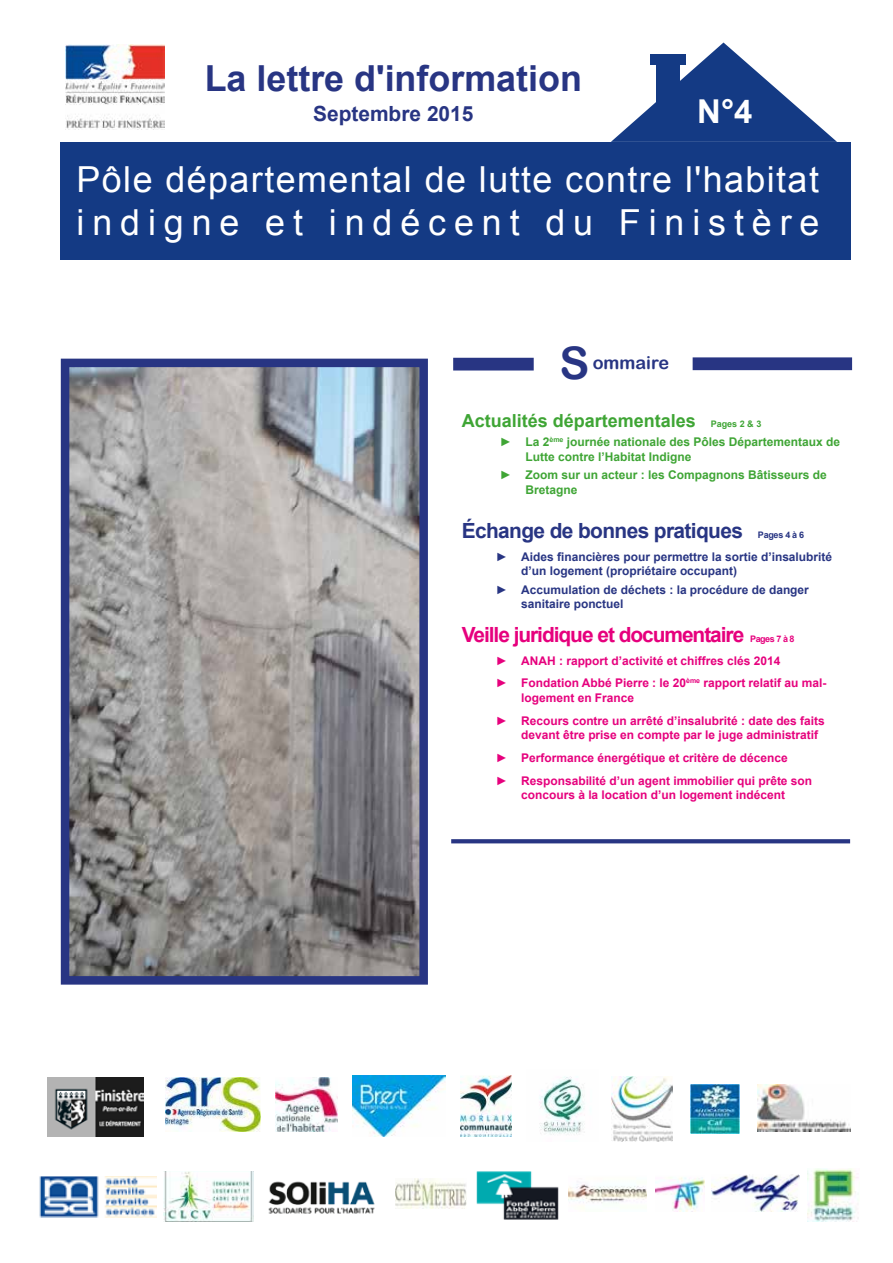
<style>
.page{position:relative;width:893px;height:1263px;background:#fff}
.page>*{position:absolute;margin:0;border:0;box-sizing:border-box;transform-origin:0 0}
.t1{font:44.85px "Arial Rounded MT Bold";color:#283583}
.t2{font:35.85px/43px "Arial";letter-spacing:.04em;color:#fff}
.t3{font:700 35.85px "Arial";color:#283583}
.t4{font:700 32.85px "Arial";color:#fff}
.t5{font:700 20.85px "Arial";letter-spacing:-.05em;color:#e6007d}
.t6{font:700 20.85px "Arial";letter-spacing:-.03em;color:#283583}
.t7{font:700 20.85px "Arial";color:#283583}
.t8{font:700 18px "Arial";color:#3fa535}
.t9{font:18px "Arial Rounded MT Bold";color:#283583}
.t10{font:700 12px/22.8px "Arial";color:#e6007d}
.t11{font:700 12px/14.4px "Arial";color:#283583}
.t12{font:700 12px/14.4px "Arial";color:#3fa535}
.t13{font:700 9px "Arial";letter-spacing:-.03em;color:#283583}
.t14{font:700 9px "Arial";letter-spacing:-.05em;color:#e6007d}
.s1{font-size:9px}
.s2{font-weight:400}
</style>
<div class="page">
<img style="left:48px;top:1077px;width:95px;height:60px">
<img style="left:165px;top:1077px;width:95px;height:55px">
<img style="left:275px;top:1078px;width:63px;height:53px">
<img style="left:460px;top:1075px;width:51px;height:62px">
<img style="left:539px;top:1076px;width:46px;height:59px">
<img style="left:163px;top:1171px;width:91px;height:50px">
<img style="left:39px;top:1177px;width:117px;height:40px">
<img style="left:758px;top:1084px;width:92px;height:48px">
<img style="left:691px;top:1084px;width:49px;height:49px">
<img style="left:568px;top:1181px;width:79px;height:28px">
<img style="left:476px;top:1171px;width:82px;height:48px">
<img style="left:712px;top:1174px;width:87px;height:38px">
<img style="left:656px;top:1177px;width:49px;height:34px">
<img style="left:395px;top:1178px;width:71px;height:30px">
<img style="left:807px;top:1168px;width:52px;height:53px">
<img style="left:268px;top:1181px;width:107px;height:33px">
<div style="left:60px;top:142px;width:790px;height:118px;background:#143a84"></div>
<img style="left:66px;top:44px;width:99px;height:85px">
<div style="left:453px;top:358px;width:81px;height:12px;background:#283583"></div>
<div style="left:693px;top:357px;width:159px;height:13px;background:#283583"></div>
<img style="left:71px;top:369px;width:347px;height:606px">
<div style="left:61px;top:359px;width:367px;height:626px;border:9px solid #283583"></div>
<svg style="left:451px;top:839px;width:399px;height:4px;background:#313d88"></svg>
<svg style="left:611px;top:43px;width:226px;height:99px"></svg>
<div style="left:656px;top:59px;width:24px;height:45px;background:#143a84"></div>
<div style="left:650px;top:54px;width:36px;height:10px;background:#143a84"></div>
<img style="left:353px;top:1075px;width:92px;height:62px">
<img style="left:611px;top:1076px;width:61px;height:66px">
<h2 class="t3" style="left:205px;top:55px;width:379px">La lettre d'information</h2>
<h3 class="t7" style="left:313px;top:99px;width:162px">Septembre 2015</h3>
<h3 class="t4" style="left:697px;top:90px;width:57px">N°4</h3>
<h2 class="t2" style="left:77px;top:159px;width:744px">Pôle départemental de lutte contre l'habitat indigne et indécent du Finistère</h2>
<h1 class="t1" style="left:560px;top:336px;width:31px">S</h1>
<h3 class="t9" style="left:593px;top:352px;width:78px">ommaire</h3>
<h3 class="t8" style="left:462px;top:409px;width:301px">Actualités départementales <span class="s1">Pages 2 &amp; 3</span></h3>
<p class="t12" style="left:525px;top:435px;width:316px;text-indent:-26px"><span class="s2">►</span> La 2<sup>ème</sup> journée nationale des Pôles Départementaux de<br>Lutte contre l’Habitat Indigne</p>
<p class="t12" style="left:525px;top:468px;width:303px;text-indent:-26px"><span class="s2">►</span> Zoom sur un acteur : les Compagnons Bâtisseurs de<br>Bretagne</p>
<h3 class="t6" style="left:462px;top:517px;width:283px">Échange de bonnes pratiques</h3>
<p class="t13" style="left:758px;top:529px;width:48px">Pages 4 à 6</p>
<p class="t11" style="left:521px;top:550px;width:312px;text-indent:-26px"><span class="s2">►</span> Aides financières pour permettre la sortie d’insalubrité d’un logement (propriétaire occupant)</p>
<p class="t11" style="left:521px;top:583px;width:289px;text-indent:-26px"><span class="s2">►</span> Accumulation de déchets : la procédure de danger sanitaire ponctuel</p>
<h3 class="t5" style="left:462px;top:620px;width:284px">Veille juridique et documentaire</h3>
<p class="t14" style="left:750px;top:632px;width:46px">Pages 7 à 8</p>
<p class="t10" style="left:496px;top:649px;width:332px"><span class="s2">►</span> ANAH : rapport d’activité et chiffres clés 2014<br><span class="s2">►</span> Fondation Abbé Pierre : le 20<sup>ème</sup> rapport relatif au mal-</p>
<p class="t10" style="left:496px;top:686px;width:331px;text-indent:26px">logement en France<br><span class="s2">►</span> Recours contre un arrêté d’insalubrité : date des faits</p>
<p class="t10" style="left:496px;top:724px;width:324px;text-indent:26px">devant être prise en compte par le juge administratif <span class="s2">►</span> Performance énergétique et critère de décence<br><span class="s2">►</span> Responsabilité d’un agent immobilier qui prête son</p>
<p class="t10" style="left:521px;top:784px;width:265px">concours à la location d’un logement indécent</p>
</div>
